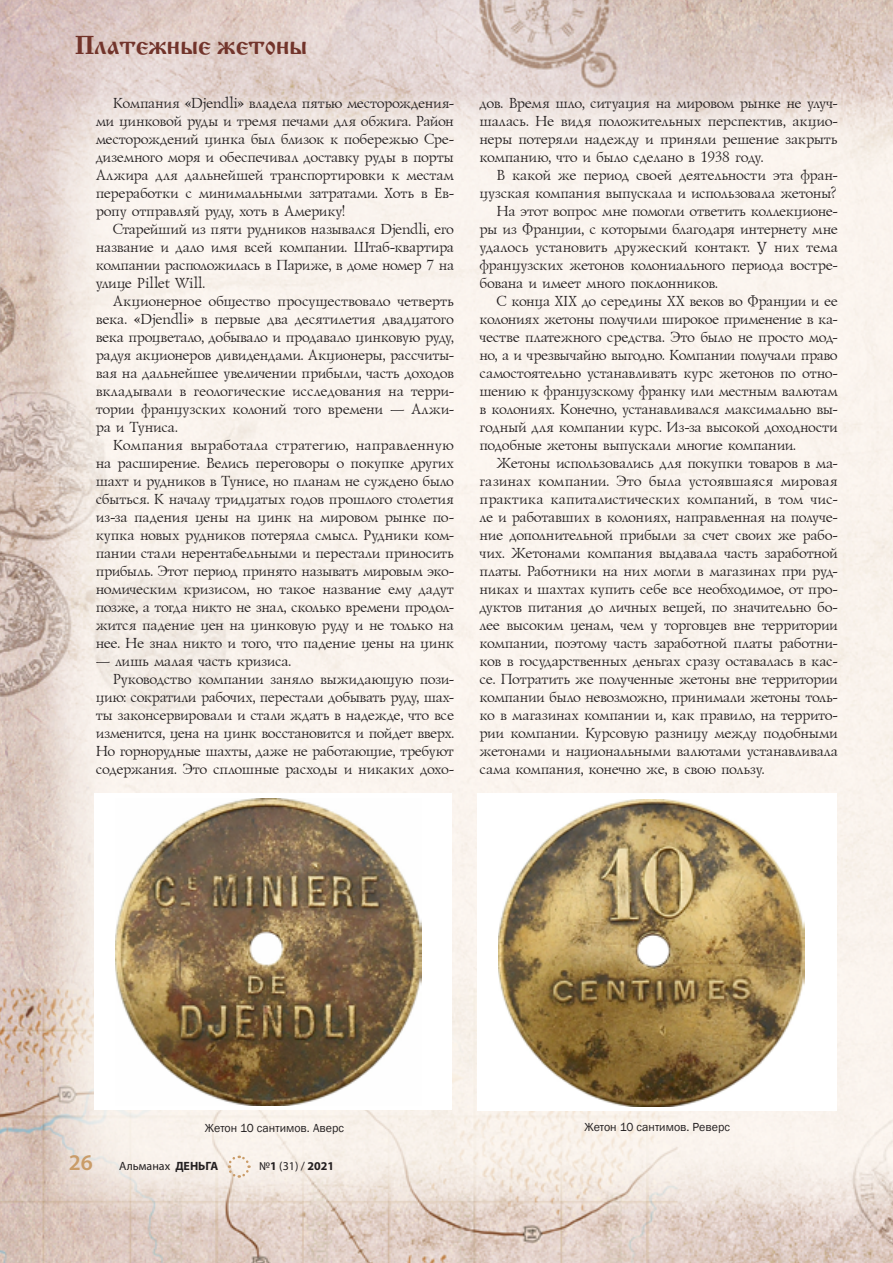
<style>
.page{position:relative;width:893px;height:1263px;background:#fff}
.page>*{position:absolute;margin:0;border:0;box-sizing:border-box;transform-origin:0 0}
.t1{font:27px "Cyrillic Old";color:#72342b}
.t2{font:15px/18px "Lazurski Cyrillic";color:#231f20;text-align:justify}
.t3{font:15px "Lazurski Cyrillic";letter-spacing:.02em;color:#231f20}
.t4{font:12px "Franklin Gothic";color:#231f20}
.t5{font:12px "Myriad Pro";color:#231f20}
.s1{font-weight:600;font-size:22.5px;color:#ca9c68}
.s2{font-weight:700}
</style>
<div class="page">
<img style="left:0;top:0;width:893px;height:1263px">
<svg style="left:226px;top:1154px;width:25px;height:25px"></svg>
<div style="left:94px;top:793px;width:358px;height:317px;background:#fff"></div>
<img style="left:115px;top:799px;width:307px;height:306px">
<div style="left:478px;top:793px;width:359px;height:317px;background:#fff"></div>
<img style="left:498px;top:800px;width:307px;height:307px">
<h1 class="t1" style="left:75px;top:30px;width:234px">Платежные жетоны</h1>
<p class="t2" style="left:95px;top:95px;width:360px;text-indent:17px">Компания «Djendli» владела пятью месторождения&shy;ми цинковой руды и тремя печами для обжига. Район месторождений цинка был близок к побережью Сре&shy;диземного моря и обеспечивал доставку руды в порты Алжира для дальнейшей транспортировки к местам переработки с минимальными затратами. Хоть в Ев&shy;ропу отправляй руду, хоть в Америку!</p>
<p class="t2" style="left:95px;top:221px;width:359px;text-indent:17px">Старейший из пяти рудников назывался Djendli, его название и дало имя всей компании. Штаб-квартира компании расположилась в Париже, в доме номер 7 на улице Pillet Will.</p>
<p class="t2" style="left:95px;top:293px;width:360px;text-indent:17px">Акционерное общество просуществовало четверть века. «Djendli» в первые два десятилетия двадцатого века процветало, добывало и продавало цинковую руду, радуя акционеров дивидендами. Акционеры, рассчиты&shy;вая на дальнейшее увеличении прибыли, часть доходов вкладывали в геологические исследования на терри&shy;тории французских колоний того времени — Алжи&shy;ра и Туниса.</p>
<p class="t2" style="left:95px;top:437px;width:360px;text-indent:17px">Компания выработала стратегию, направленную на расширение. Велись переговоры о покупке других шахт и рудников в Тунисе, но планам не суждено было сбыться. К началу тридцатых годов прошлого столетия из-за падения цены на цинк на мировом рынке по&shy;купка новых рудников потеряла смысл. Рудники ком&shy;пании стали нерентабельными и перестали приносить прибыль. Этот период принято называть мировым эко&shy;номическим кризисом, но такое название ему дадут позже, а тогда никто не знал, сколько времени продол&shy;жится падение цен на цинковую руду и не только на нее. Не знал никто и того, что падение цены на цинк</p>
<p class="t2" style="left:95px;top:653px;width:197px">— лишь малая часть кризиса.</p>
<p class="t2" style="left:112px;top:671px;width:343px">Руководство компании заняло выжидающую пози-</p>
<p class="t2" style="left:95px;top:689px;width:360px">цию: сократили рабочих, перестали добывать руду, шах-</p>
<p class="t2" style="left:95px;top:707px;width:359px">ты законсервировали и стали ждать в надежде, что все</p>
<p class="t2" style="left:95px;top:725px;width:359px">изменится, цена на цинк восстановится и пойдет вверх.</p>
<p class="t2" style="left:95px;top:743px;width:359px">Но горнорудные шахты, даже не работающие, требуют</p>
<p class="t2" style="left:95px;top:761px;width:360px">содержания. Это сплошные расходы и никаких дохо-</p>
<p class="t2" style="left:479px;top:95px;width:360px">дов. Время шло, ситуация на мировом рынке не улуч&shy;шалась. Не видя положительных перспектив, акцио&shy;неры потеряли надежду и приняли решение закрыть компанию, что и было сделано в 1938 году.</p>
<p class="t2" style="left:496px;top:167px;width:343px">В какой же период своей деятельности эта фран-</p>
<p class="t2" style="left:479px;top:185px;width:358px">цузская компания выпускала и использовала жетоны?</p>
<p class="t2" style="left:496px;top:203px;width:343px">На этот вопрос мне помогли ответить коллекционе-</p>
<p class="t2" style="left:479px;top:221px;width:359px">ры из Франции, с которыми благодаря интернету мне</p>
<p class="t2" style="left:479px;top:239px;width:359px">удалось установить дружеский контакт. У них тема</p>
<p class="t2" style="left:479px;top:257px;width:360px">французских жетонов колониального периода востре-</p>
<p class="t2" style="left:479px;top:275px;width:239px">бована и имеет много поклонников.</p>
<p class="t2" style="left:496px;top:293px;width:342px">С конца XIX до середины XX веков во Франции и ее</p>
<p class="t2" style="left:479px;top:311px;width:360px">колониях жетоны получили широкое применение в ка-</p>
<p class="t2" style="left:479px;top:329px;width:360px">честве платежного средства. Это было не просто мод-</p>
<p class="t2" style="left:479px;top:347px;width:359px">но, а и чрезвычайно выгодно. Компании получали право</p>
<p class="t2" style="left:479px;top:365px;width:360px">самостоятельно устанавливать курс жетонов по отно-</p>
<p class="t2" style="left:479px;top:383px;width:359px">шению к французскому франку или местным валютам</p>
<p class="t2" style="left:479px;top:401px;width:360px">в колониях. Конечно, устанавливался максимально вы-</p>
<p class="t2" style="left:479px;top:419px;width:359px">годный для компании курс. Из-за высокой доходности</p>
<p class="t2" style="left:479px;top:437px;width:317px">подобные жетоны выпускали многие компании.</p>
<p class="t2" style="left:496px;top:455px;width:343px">Жетоны использовались для покупки товаров в ма-</p>
<p class="t3" style="left:479px;top:473px;width:359px">газинах компании. Это была устоявшаяся мировая</p>
<p class="t3" style="left:479px;top:491px;width:360px">практика капиталистических компаний, в том чис-</p>
<p class="t2" style="left:479px;top:509px;width:360px">ле и работавших в колониях, направленная на получе-</p>
<p class="t2" style="left:479px;top:527px;width:360px">ние дополнительной прибыли за счет своих же рабо-</p>
<p class="t2" style="left:479px;top:545px;width:359px">чих. Жетонами компания выдавала часть заработной</p>
<p class="t2" style="left:479px;top:563px;width:360px">платы. Работники на них могли в магазинах при руд-</p>
<p class="t2" style="left:479px;top:581px;width:360px">никах и шахтах купить себе все необходимое, от про-</p>
<p class="t2" style="left:479px;top:599px;width:360px">дуктов питания до личных вещей, по значительно бо-</p>
<p class="t2" style="left:479px;top:617px;width:359px">лее высоким ценам, чем у торговцев вне территории</p>
<p class="t2" style="left:479px;top:635px;width:360px">компании, поэтому часть заработной платы работни-</p>
<p class="t2" style="left:479px;top:653px;width:360px">ков в государственных деньгах сразу оставалась в кас-</p>
<p class="t2" style="left:479px;top:671px;width:359px">се. Потратить же полученные жетоны вне территории</p>
<p class="t2" style="left:479px;top:689px;width:360px">компании было невозможно, принимали жетоны толь-</p>
<p class="t2" style="left:479px;top:707px;width:360px">ко в магазинах компании и, как правило, на террито-</p>
<p class="t2" style="left:479px;top:725px;width:359px">рии компании. Курсовую разницу между подобными</p>
<p class="t2" style="left:479px;top:743px;width:359px">жетонами и национальными валютами устанавливала</p>
<p class="t2" style="left:479px;top:761px;width:286px">сама компания, конечно же, в свою пользу.</p>
<p class="t4" style="left:205px;top:1120px;width:141px">Жетон 10 сантимов. Аверс</p>
<p class="t4" style="left:584px;top:1120px;width:147px">Жетон 10 сантимов. Реверс</p>
<p class="t5" style="left:69px;top:1159px;width:151px"><span class="s1">26</span> Альманах <span class="s2">ДЕНЬГА</span></p>
<p class="t5" style="left:259px;top:1159px;width:77px">№<span class="s2">1</span> (31) / <span class="s2">2021</span></p>
</div>
